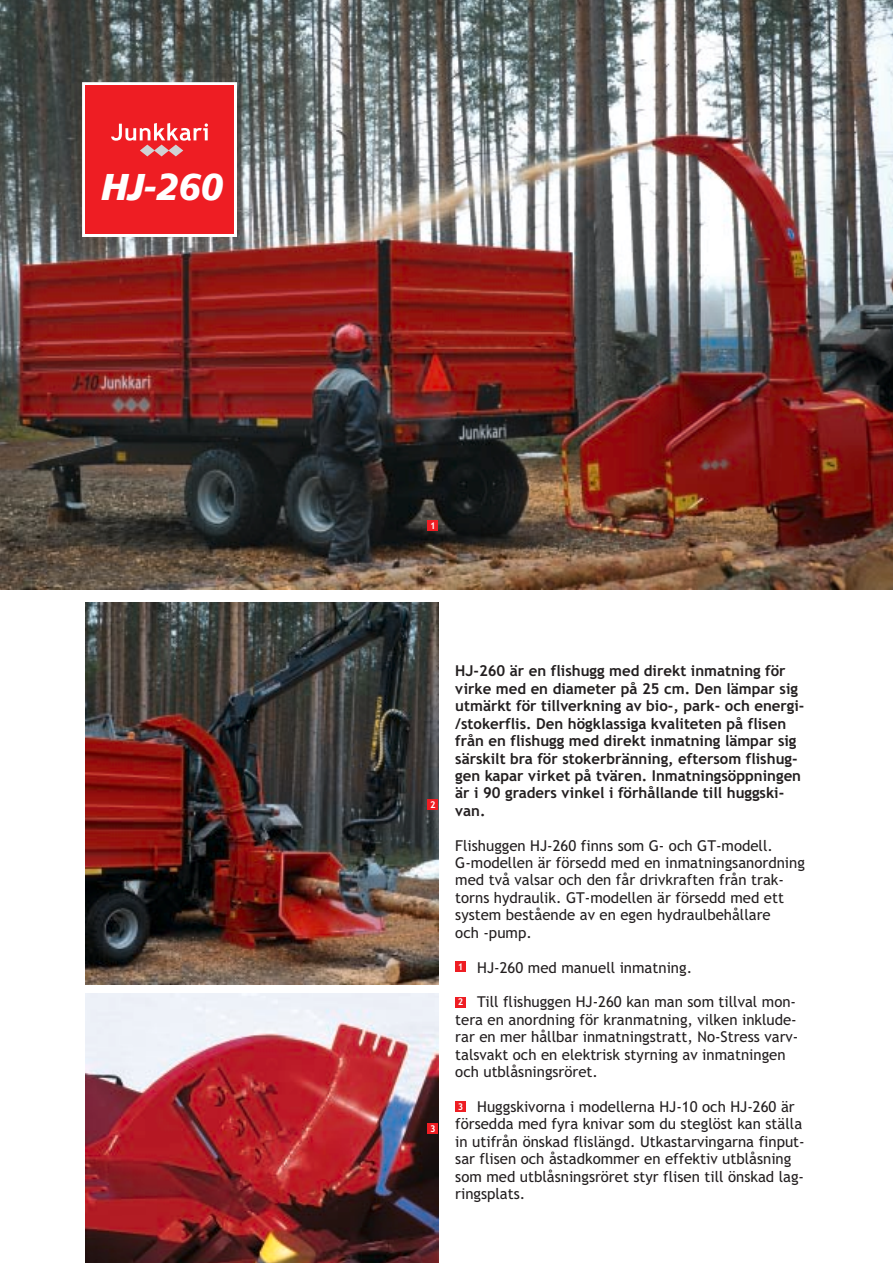
<style>
.page{position:relative;width:893px;height:1263px;background:#fff}
.page>*{position:absolute;margin:0;border:0;box-sizing:border-box;transform-origin:0 0}
.t1{font:italic 37.5px "Humanist 777 BT Black B Normal";color:#fff}
.t2{font:15px/17.4px "Trebuchet MS";color:#231f20}
.t3{font:700 15px/17.4px "Trebuchet MS";color:#231f20}
.t4{font:700 9.3px "Trebuchet MS";color:#fff}
</style>
<div class="page">
<img style="left:85px;top:602px;width:353px;height:383px">
<img style="left:0;top:0;width:892px;height:590px">
<img style="left:85px;top:994px;width:353px;height:269px">
<div style="left:82px;top:82px;width:155px;height:155px;border:6px solid #fff"></div>
<div style="left:85px;top:85px;width:149px;height:149px;background:#ee1d23"></div>
<svg style="left:111px;top:123px;width:97px;height:33px"></svg>
<div style="left:455px;top:961px;width:11px;height:11px;background:#ee1d23"></div>
<div style="left:427px;top:521px;width:11px;height:10px;background:#ee1d23"></div>
<div style="left:455px;top:997px;width:11px;height:10px;background:#ee1d23"></div>
<div style="left:427px;top:799px;width:11px;height:11px;background:#ee1d23"></div>
<div style="left:455px;top:1101px;width:11px;height:11px;background:#ee1d23"></div>
<div style="left:427px;top:1123px;width:11px;height:11px;background:#ee1d23"></div>
<h1 class="t1" style="left:102px;top:165px;width:124px">HJ-260</h1>
<p class="t4" style="left:430px;top:522px;width:7px">1</p>
<p class="t4" style="left:430px;top:801px;width:7px">2</p>
<p class="t4" style="left:430px;top:1125px;width:7px">3</p>
<p class="t3" style="left:455px;top:664px;width:351px">HJ-260 är en flishugg med direkt inmatning för virke med en diameter på 25 cm. Den lämpar sig utmärkt för tillverkning av bio-, park- och energi-/stokerflis. Den högklassiga kvaliteten på flisen från en flishugg med direkt inmatning lämpar sig särskilt bra för stokerbränning, eftersom flishug&shy;gen kapar virket på tvären. Inmatningsöppningen är i 90 graders vinkel i förhållande till huggski&shy;van.</p>
<p class="t2" style="left:455px;top:838px;width:351px">Flishuggen HJ-260 finns som G- och GT-modell.<br>G-modellen är försedd med en inmatningsanordning med två valsar och den får drivkraften från trak&shy;torns hydraulik. GT-modellen är försedd med ett system bestående av en egen hydraulbehållare<br>och -pump.</p>
<p class="t2" style="left:477px;top:960px;width:216px">HJ-260 med manuell inmatning.</p>
<p class="t2" style="left:455px;top:995px;width:344px;text-indent:22px">Till flishuggen HJ-260 kan man som tillval mon&shy;tera en anordning för kranmatning, vilken inklude&shy;rar en mer hållbar inmatningstratt, No-Stress varv&shy;talsvakt och en elektrisk styrning av inmatningen och utblåsningsröret.</p>
<p class="t2" style="left:455px;top:1099px;width:351px;text-indent:22px">Huggskivorna i modellerna HJ-10 och HJ-260 är försedda med fyra knivar som du steglöst kan ställa in utifrån önskad flislängd. Utkastarvingarna finput&shy;sar flisen och åstadkommer en effektiv utblåsning som med utblåsningsröret styr flisen till önskad lag&shy;ringsplats.</p>
<p class="t4" style="left:458px;top:963px;width:7px">1</p>
<p class="t4" style="left:458px;top:999px;width:7px">2</p>
<p class="t4" style="left:458px;top:1103px;width:7px">3</p>
</div>
